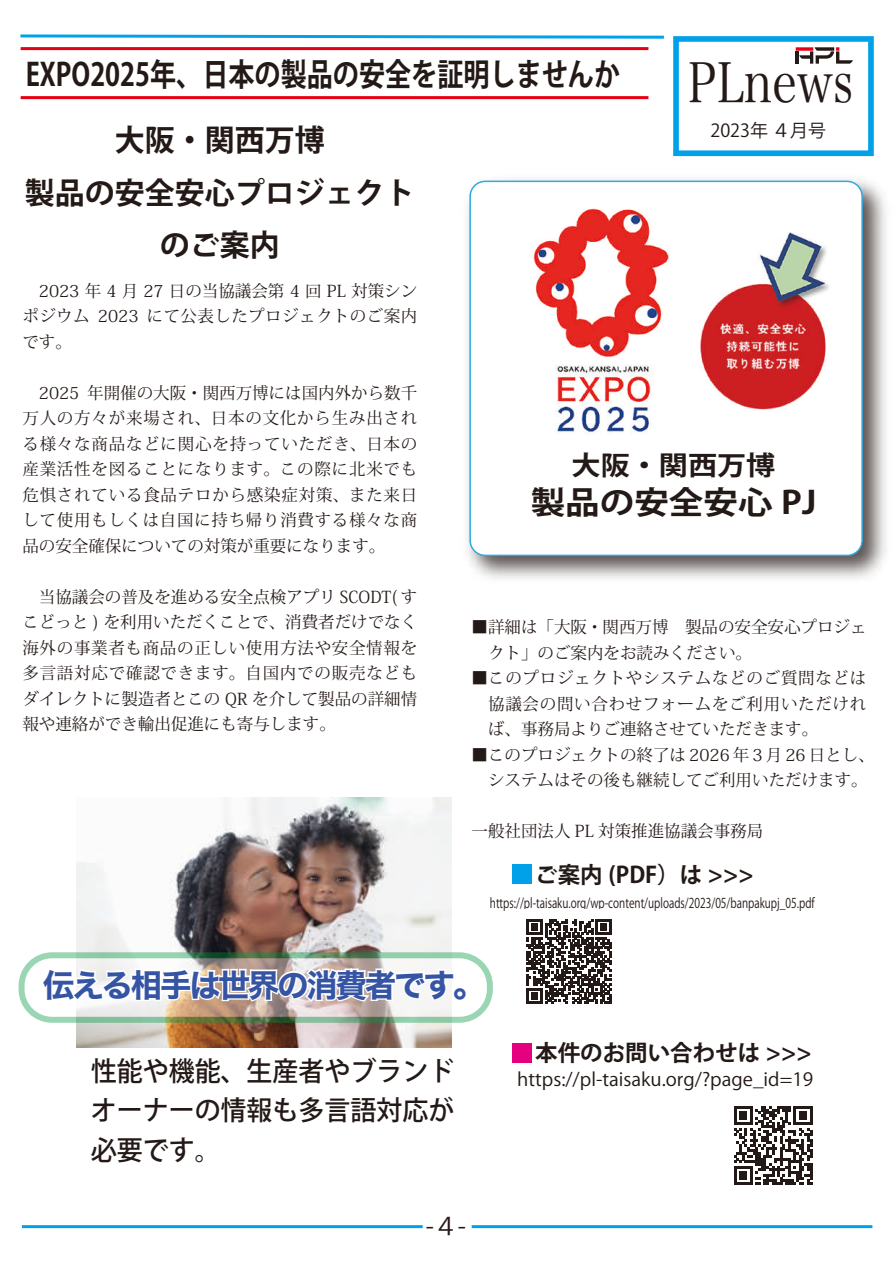
<style>
.page{position:relative;width:893px;height:1263px;background:#fff}
.page>*{position:absolute;margin:0;border:0;box-sizing:border-box;transform-origin:0 0}
.t1{font:31.65px "Hiragino Sans W7";letter-spacing:-.075em;color:#3554a4}
.t2{font:700 31.5px "Koz Go Pro";color:#231916;scale:.83 1}
.t3{font:700 31.5px "Koz Go Pro";color:#231916;scale:1.1 1}
.t4{font:700 30px/52.5px "Koz Go Pr 6 N";color:#231916;text-align:center}
.t5{font:500 26.85px/39.6px "Koz Go Pr 6 N";color:#231916;text-align:justify}
.t6{font:700 26.55px "Koz Go Pro";color:#231916;scale:1.1 1}
.t7{font:24px "Koz Go Pr 6 N";color:#231916}
.t8{font:700 22.5px "Koz Go Pro";color:#231916}
.t9{font:18.3px "Koz Go Pro";color:#231916}
.t10{font:18px "Koz Go Pro";color:#231916}
.t11{font:16.5px/25.5px "Koz Min Pr 6 N";color:#231916;text-align:justify}
.t12{font:13.5px "Koz Go Pro";color:#231916;scale:.76 1}
.s1{font-family:"Hira Min Pro W3";font-weight:400;font-size:55.05px}
</style>
<div class="page">
<hr style="left:472px;top:1225px;width:400px;height:3px;background:#00a1e9">
<hr style="left:22px;top:1225px;width:401px;height:3px;background:#00a1e9">
<svg style="left:20px;top:34px;width:644px;height:5px"></svg>
<hr style="left:21px;top:96px;width:627px;height:3px;background:#e60013">
<hr style="left:21px;top:47px;width:627px;height:3px;background:#e60013">
<div style="left:673px;top:36px;width:201px;height:120px;background:#fff;border:6px solid #00a1e9"></div>
<svg style="left:796px;top:47px;width:57px;height:17px"></svg>
<img style="left:467px;top:179px;width:419px;height:400px">
<div style="left:470px;top:181px;width:392px;height:374px;background:#fff;border-radius:15px"></div>
<div style="left:469px;top:181px;width:394px;height:375px;border:2px solid #30a8e1;border-radius:15px"></div>
<img style="left:533px;top:208px;width:136px;height:226px">
<img style="left:700px;top:232px;width:129px;height:178px">
<img style="left:76px;top:797px;width:375px;height:250px">
<svg style="left:22px;top:955px;width:468px;height:65px"></svg>
<div style="left:19px;top:952px;width:474px;height:71px;border:6px solid #094;border-radius:31px"></div>
<img style="left:40px;top:845px;width:429px;height:160px">
<svg style="left:526px;top:919px;width:86px;height:85px"></svg>
<svg style="left:734px;top:1106px;width:78px;height:79px"></svg>
<div style="left:513px;top:864px;width:19px;height:19px;background:#00a1e9"></div>
<div style="left:513px;top:1043px;width:19px;height:19px;background:#e4007f"></div>
<h2 class="t2" style="left:26px;top:54px;width:999px">EXPO2025年、日本の製品の安全を証明しませんか <span class="s1">PLnews</span></h2>
<h3 class="t4" style="left:115px;top:115px;width:211px">大阪・関西万博</h3>
<p class="t10" style="left:710px;top:119px;width:117px">2023年 ４月号</p>
<h3 class="t4" style="left:25px;top:167px;width:391px">製品の安全安心プロジェクトのご案内</h3>
<p class="t11" style="left:22px;top:278px;width:396px">　2023 年 4 月 27 日の当協議会第 4 回 PL 対策シンポジウム 2023 にて公表したプロジェクトのご案内です。</p>
<p class="t11" style="left:22px;top:380px;width:396px">　2025 年開催の大阪・関西万博には国内外から数千万人の方々が来場され、日本の文化から生み出される様々な商品などに関心を持っていただき、日本の産業活性を図ることになります。この際に北米でも危惧されている食品テロから感染症対策、また来日して使用もしくは自国に持ち帰り消費する様々な商品の安全確保についての対策が重要になります。</p>
<p class="t11" style="left:22px;top:584px;width:396px">　当協議会の普及を進める安全点検アプリ SCODT( すこどっと ) を利用いただくことで、消費者だけでなく海外の事業者も商品の正しい使用方法や安全情報を多言語対応で確認できます。自国内での販売などもダイレクトに製造者とこの QR を介して製品の詳細情報や連絡ができ輸出促進にも寄与します。</p>
<h3 class="t6" style="left:572px;top:448px;width:187px">大阪・関西万博</h3>
<h2 class="t3" style="left:531px;top:482px;width:261px">製品の安全安心 PJ</h2>
<p class="t11" style="left:488px;top:615px;width:380px;text-indent:-16px">■詳細は「大阪・関西万博　製品の安全安心プロジェクト」のご案内をお読みください。</p>
<p class="t11" style="left:488px;top:666px;width:380px;text-indent:-16px">■このプロジェクトやシステムなどのご質問などは協議会の問い合わせフォームをご利用いただければ、事務局よりご連絡させていただきます。</p>
<p class="t11" style="left:472px;top:742px;width:405px;text-align:center">■このプロジェクトの終了は 2026 年 3 月 26 日とし、システムはその後も継続してご利用いただけます。</p>
<p class="t11" style="left:472px;top:819px;width:293px">一般社団法人 PL 対策推進協議会事務局</p>
<h3 class="t8" style="left:535px;top:860px;width:220px">ご案内 (PDF）は &gt;&gt;&gt;</h3>
<h1 class="t1" style="left:43px;top:960px;width:443px">伝える相手は世界の消費者です。</h1>
<h3 class="t5" style="left:91px;top:1052px;width:365px">性能や機能、生産者やブランドオーナーの情報も多言語対応が必要です。</h3>
<h3 class="t7" style="left:426px;top:1213px;width:42px">-４-</h3>
<p class="t12" style="left:490px;top:894px;width:429px">https://pl-taisaku.org/wp-content/uploads/2023/05/banpakupj_05.pdf</p>
<h3 class="t8" style="left:535px;top:1039px;width:278px">本件のお問い合わせは &gt;&gt;&gt;</h3>
<p class="t9" style="left:517px;top:1067px;width:297px">https://pl-taisaku.org/?page_id=19</p>
</div>
